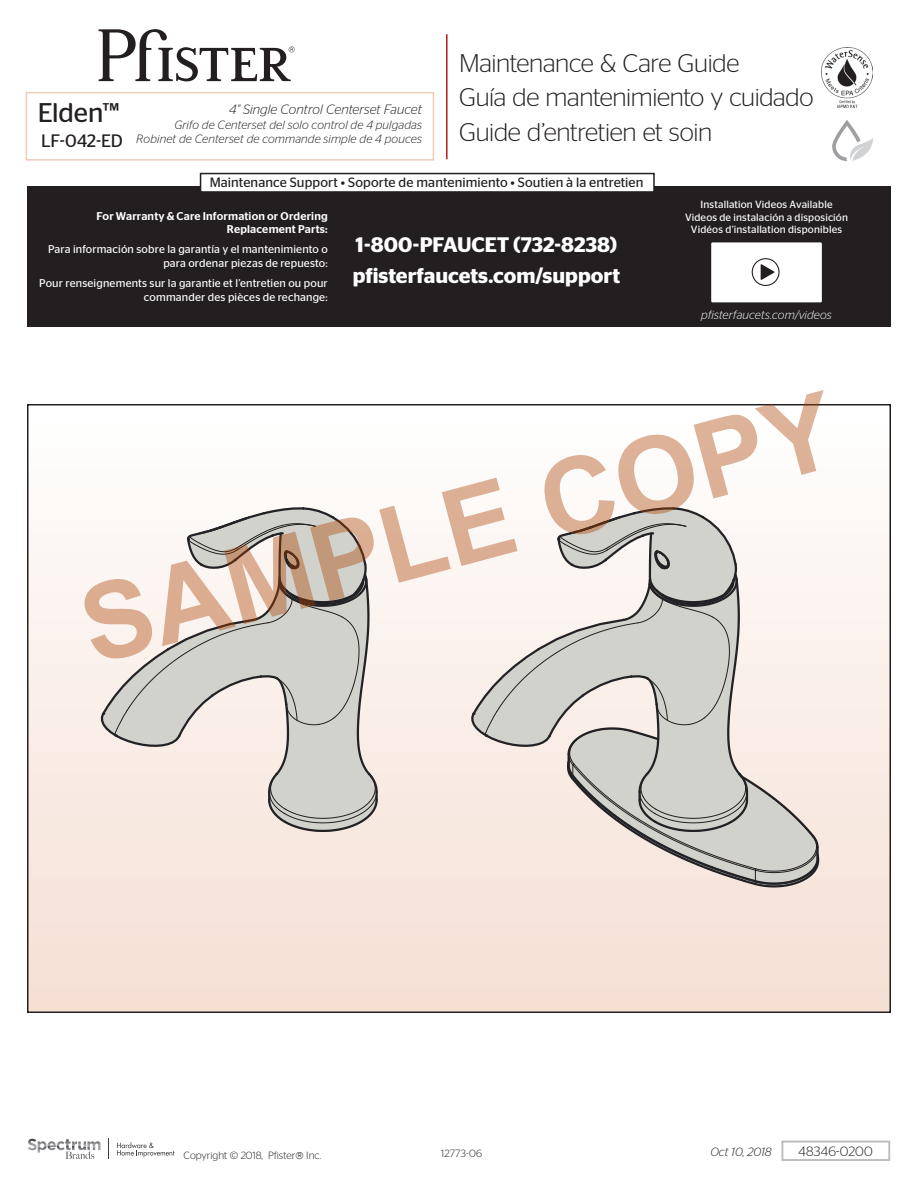
<style>
.page{position:relative;width:918px;height:1188px;background:#fff}
.page>*{position:absolute;margin:0;border:0;box-sizing:border-box;transform-origin:0 0}
.t1{font:700 106.65px "Arial";color:rgb(171 64 0/.4)}
.t2{font:27px "Stag Sans";letter-spacing:-.005em;color:#231f20}
.t3{font:300 25.5px/34.5px "Stag Sans";letter-spacing:-.015em;color:#231f20}
.t4{font:600 21px/31.2px "Stag Sans";color:#fff}
.t5{font:18px "Stag Sans";letter-spacing:-.015em;color:#231f20}
.t6{font:13.5px "Stag Sans";letter-spacing:.005em;color:#231f20}
.t7{font:italic 300 13.5px "Stag Sans";letter-spacing:.005em;color:#231f20}
.t8{font:300 13.5px "Stag Sans";letter-spacing:.02em;color:#231f20}
.t9{font:italic 300 12px "Stag Sans";letter-spacing:.01em;color:#231f20}
.t10{font:italic 300 12px "Stag Sans";letter-spacing:.01em;color:#fff}
.t11{font:11.25px/13.5px "Stag Sans";letter-spacing:.015em;color:#fff;text-align:right}
.t12{font:500 11.25px/13.5px "Stag Sans";letter-spacing:.015em;color:#fff;text-align:right}
.t13{font:10.5px/12.6px "Stag Sans";letter-spacing:.015em;color:#fff;text-align:center}
.t14{font:300 10.5px "Stag Sans";color:#231f20}
</style>
<div class="page">
<hr style="left:446px;top:34px;width:2px;height:125px;background:#b41d15">
<div style="left:28px;top:405px;width:862px;height:607px;background:linear-gradient(to bottom,#feffff,#f5dfd3)"></div>
<svg style="left:98px;top:29px;width:197px;height:52px"></svg>
<div style="left:27px;top:187px;width:864px;height:140px;background:#231f20"></div>
<div style="left:711px;top:242px;width:111px;height:60px;background:#fff"></div>
<svg style="left:761px;top:264px;width:14px;height:16px"></svg>
<div style="left:752px;top:258px;width:28px;height:28px;border:1px solid #231f20;border-radius:50%"></div>
<div style="left:201px;top:174px;width:453px;height:18px;background:#fff"></div>
<div style="left:200px;top:173px;width:455px;height:20px;border:2px solid #231f20"></div>
<div style="left:26px;top:92px;width:408px;height:69px;border:2px solid #eecab9"></div>
<img style="left:822px;top:47px;width:51px;height:60px">
<svg style="left:832px;top:120px;width:41px;height:41px"></svg>
<svg style="left:100px;top:404px;width:279px;height:489px"></svg>
<svg style="left:470px;top:404px;width:350px;height:489px"></svg>
<div style="left:781px;top:1141px;width:109px;height:20px;border:2px solid #bcbdc0"></div>
<svg style="left:108px;top:1139px;width:1px;height:20px"></svg>
<svg style="left:117px;top:1142px;width:58px;height:15px"></svg>
<svg style="left:28px;top:1139px;width:73px;height:20px"></svg>
<p class="t2" style="left:38px;top:97px;width:84px">Elden™</p>
<p class="t7" style="left:229px;top:102px;width:194px">4" Single Control Centerset Faucet</p>
<p class="t9" style="left:174px;top:118px;width:249px">Grifo de Centerset del solo control de 4 pulgadas</p>
<p class="t5" style="left:41px;top:130px;width:83px">LF-042-ED</p>
<p class="t9" style="left:136px;top:132px;width:287px">Robinet de Centerset de commande simple de 4 pouces</p>
<h3 class="t3" style="left:459px;top:45px;width:356px">Maintenance &amp; Care Guide<br>Guía de mantenimiento y cuidado<br>Guide d’entretien et soin</h3>
<p class="t6" style="left:210px;top:175px;width:435px">Maintenance Support • Soporte de mantenimiento • Soutien à la entretien</p>
<p class="t12" style="left:96px;top:209px;width:233px">For Warranty &amp; Care Information or Ordering<br>Replacement Parts:</p>
<p class="t11" style="left:48px;top:243px;width:281px">Para información sobre la garantía y el mantenimiento o para ordenar piezas de repuesto:</p>
<p class="t11" style="left:39px;top:276px;width:290px">Pour renseignements sur la garantie et l’entretien ou pour commander des pièces de rechange:</p>
<h3 class="t4" style="left:353px;top:229px;width:269px">1-800-PFAUCET (732-8238) pfisterfaucets.com/support</h3>
<p class="t13" style="left:685px;top:198px;width:165px">Installation Videos Available<br>Videos de instalación a disposición<br>Vidéos d’installation disponibles</p>
<p class="t10" style="left:701px;top:308px;width:132px">pfisterfaucets.com/videos</p>
<h1 class="t1" style="left:65px;top:560px;width:778px;rotate:-15deg">SAMPLE COPY</h1>
<p class="t14" style="left:184px;top:1149px;width:139px">Copyright © 2018, Pfister➔ Inc.</p>
<p class="t14" style="left:441px;top:1148px;width:42px">12773-06</p>
<p class="t9" style="left:710px;top:1145px;width:63px">Oct 10, 2018</p>
<p class="t8" style="left:798px;top:1144px;width:76px">48346-0200</p>
</div>
